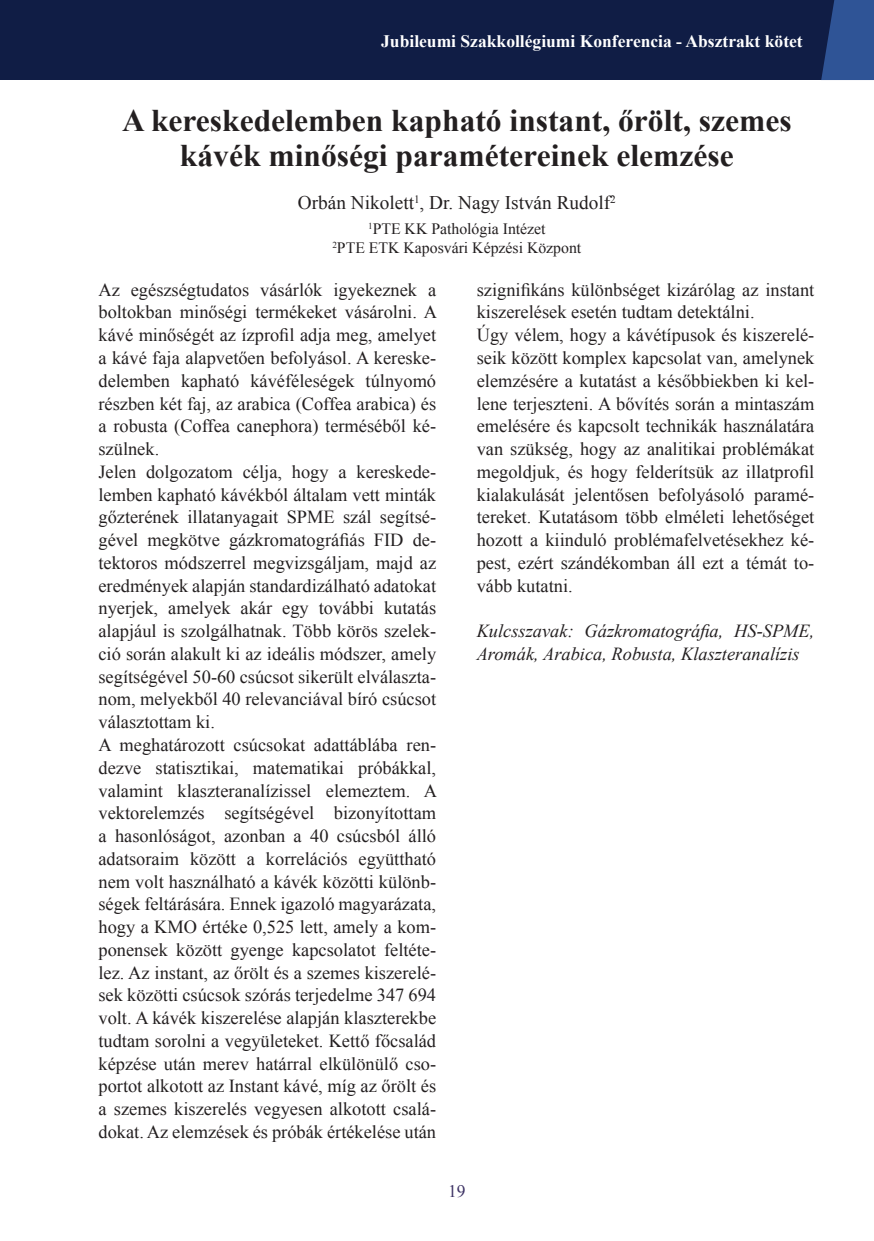
<style>
.page{position:relative;width:874px;height:1241px;background:#fff}
.page>*{position:absolute;margin:0;border:0;box-sizing:border-box;transform-origin:0 0}
.cimsor-3{font:700 31.5px/35px "Times New Roman";color:#231f20;text-align:center}
.cimsor-3-2{font:19.25px "Times New Roman";color:#231f20}
.cimsor-3-3{font:18.38px/22.8px "Times New Roman";color:#231f20;text-align:justify}
.cimsor-3-4{font:italic 18.38px/22.8px "Times New Roman";color:#231f20}
.t1{font:700 17.5px "Times New Roman";color:#fff}
.t2{font:17.5px "Times New Roman";color:#3e3365}
.cimsor-3-5{font:15.75px "Times New Roman";color:#231f20}
</style>
<div class="page">
<hr style="left:0;top:0;width:1px;height:81px;background:#101d45">
<div style="left:0;top:0;width:873px;height:80px;background:#101d45"></div>
<svg style="left:821px;top:0;width:52px;height:80px;background:#2a4c8b"></svg>
<p class="t1" style="left:381px;top:29px;width:423px">Jubileumi Szakkollégiumi Konferencia - Absztrakt kötet</p>
<p class="cimsor-3" style="left:122px;top:102px;width:670px">A kereskedelemben kapható instant, őrölt, szemes kávék minőségi paramétereinek elemzése</p>
<p class="cimsor-3-2" style="left:298px;top:190px;width:319px">Orbán Nikolett<sup>1</sup>, Dr. Nagy István Rudolf<sup>2</sup></p>
<p class="cimsor-3-5" style="left:368px;top:218px;width:179px"><sup>1</sup>PTE KK Pathológia Intézet</p>
<p class="cimsor-3-5" style="left:332px;top:237px;width:250px"><sup>2</sup>PTE ETK Kaposvári Képzési Központ</p>
<p class="cimsor-3-3" style="left:98px;top:278px;width:340px">Az egészségtudatos vásárlók igyekeznek a boltokban minőségi termékeket vásárolni. A kávé minőségét az ízprofil adja meg, amelyet a kávé faja alapvetően befolyásol. A kereske&shy;delemben kapható kávéféleségek túlnyomó részben két faj, az arabica (Coffea arabica) és a robusta (Coffea canephora) terméséből ké&shy;szülnek.</p>
<p class="cimsor-3-3" style="left:98px;top:460px;width:339px">Jelen dolgozatom célja, hogy a kereskede&shy;lemben kapható kávékból általam vett minták gőzterének illatanyagait SPME szál segítsé&shy;gével megkötve gázkromatográfiás FID de&shy;tektoros módszerrel megvizsgáljam, majd az eredmények alapján standardizálható adatokat nyerjek, amelyek akár egy további kutatás alapjául is szolgálhatnak. Több körös szelek&shy;ció során alakult ki az ideális módszer, amely segítségével 50-60 csúcsot sikerült elválaszta&shy;nom, melyekből 40 relevanciával bíró csúcsot választottam ki.</p>
<p class="cimsor-3-3" style="left:98px;top:733px;width:340px">A meghatározott csúcsokat adattáblába ren&shy;dezve statisztikai, matematikai próbákkal, valamint klaszteranalízissel elemeztem. A vektorelemzés segítségével bizonyítottam a hasonlóságot, azonban a 40 csúcsból álló adatsoraim között a korrelációs együttható nem volt használható a kávék közötti különb&shy;ségek feltárására. Ennek igazoló magyarázata, hogy a KMO értéke 0,525 lett, amely a kom&shy;ponensek között gyenge kapcsolatot feltéte&shy;lez. Az instant, az őrölt és a szemes kiszerelé&shy;sek közötti csúcsok szórás terjedelme 347 694 volt. A kávék kiszerelése alapján klaszterekbe tudtam sorolni a vegyületeket. Kettő főcsalád képzése után merev határral elkülönülő cso&shy;portot alkotott az Instant kávé, míg az őrölt és a szemes kiszerelés vegyesen alkotott csalá&shy;dokat. Az elemzések és próbák értékelése után</p>
<p class="cimsor-3-3" style="left:476px;top:278px;width:339px">szignifikáns különbséget kizárólag az instant kiszerelések esetén tudtam detektálni.</p>
<p class="cimsor-3-3" style="left:476px;top:323px;width:339px">Úgy vélem, hogy a kávétípusok és kiszerelé&shy;seik között komplex kapcsolat van, amelynek elemzésére a kutatást a későbbiekben ki kel&shy;lene terjeszteni. A bővítés során a mintaszám emelésére és kapcsolt technikák használatára van szükség, hogy az analitikai problémákat megoldjuk, és hogy felderítsük az illatprofil kialakulását jelentősen befolyásoló paramé&shy;tereket. Kutatásom több elméleti lehetőséget hozott a kiinduló problémafelvetésekhez ké&shy;pest, ezért szándékomban áll ezt a témát to&shy;vább kutatni.</p>
<p class="cimsor-3-4" style="left:476px;top:619px;width:339px">Kulcsszavak: Gázkromatográfia, HS-SPME,<br>Aromák, Arabica, Robusta, Klaszteranalízis</p>
<p class="t2" style="left:448px;top:1178px;width:19px">19</p>
</div>
